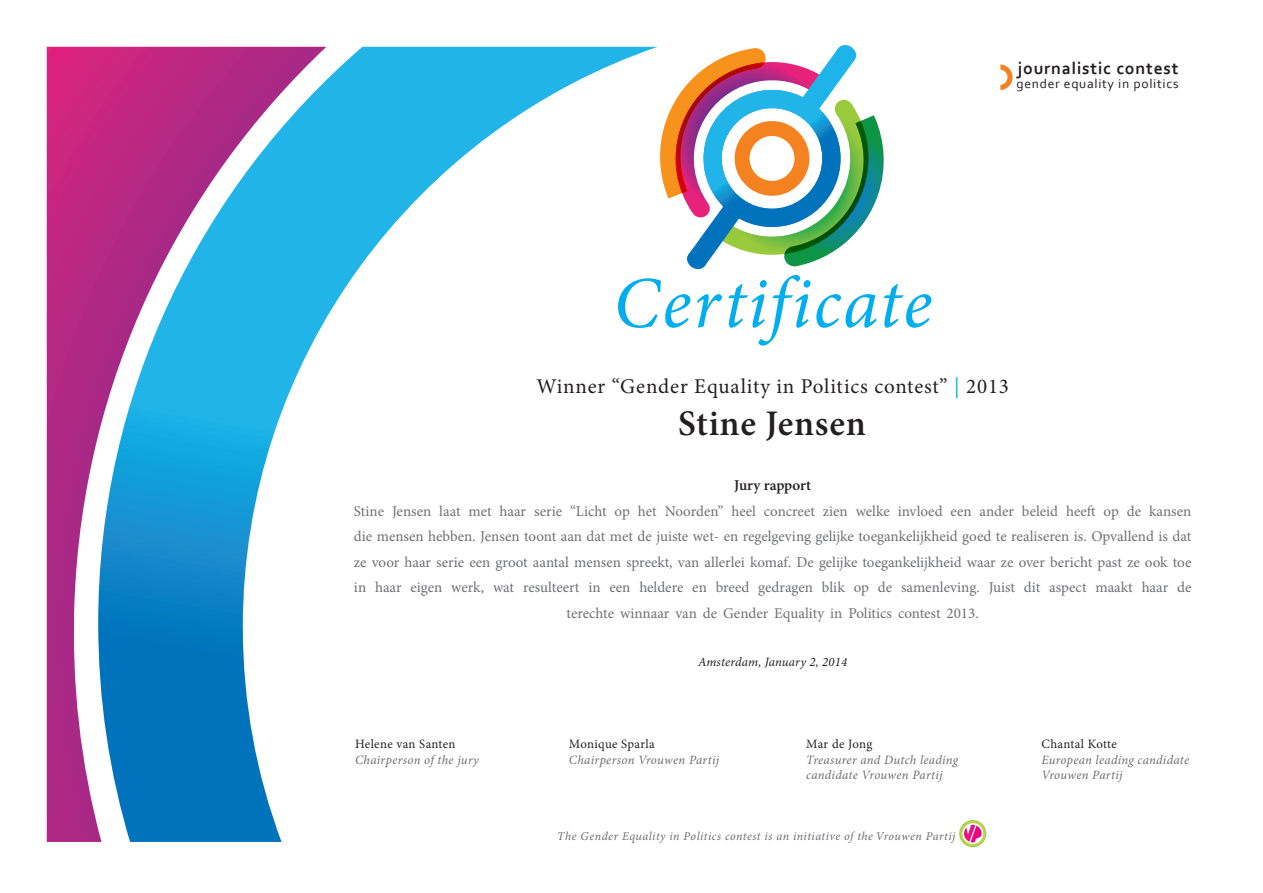
<style>
.page{position:relative;width:1263px;height:893px;background:#fff}
.page>*{position:absolute;margin:0;border:0;box-sizing:border-box;transform-origin:0 0}
.t1{font:italic 72.9px "Minion Pro";letter-spacing:.025em;color:#00aeef}
.t2{font:600 36px "Minion Pro";letter-spacing:.015em;color:#231f20}
.t3{font:21px "Minion Pro";letter-spacing:.04em;color:#231f20}
.t4{font:700 17.4px "Corbel";letter-spacing:.045em;color:#231f20}
.t5{font:15px/25.5px "Minion Pro";color:#6f7073;text-align:center}
.t6{font:600 15px "Minion Pro";color:#231f20}
.t7{font:13.2px "Corbel";letter-spacing:.05em;color:#231f20}
.t8{font:italic 12.75px/15.3px "Minion Pro";letter-spacing:.02em;color:#6c6d70}
.t9{font:12.75px "Minion Pro";letter-spacing:.025em;color:#231f20}
.t10{font:italic 12.75px "Minion Pro";letter-spacing:.01em;color:#231f20}
.t11{font:italic 12px "Minion Pro";letter-spacing:.04em;color:#6c6d70}
.s1{color:#00aeef}
</style>
<div class="page">
<svg style="left:326px;top:47px;width:331px;height:272px"></svg>
<svg style="left:47px;top:47px;width:279px;height:795px"></svg>
<svg style="left:1000px;top:64px;width:13px;height:26px"></svg>
<svg style="left:959px;top:820px;width:27px;height:27px"></svg>
<div style="left:960px;top:821px;width:25px;height:25px;background:#bcd646;border-radius:50%"></div>
<svg style="left:962px;top:823px;width:21px;height:21px"></svg>
<svg style="left:964px;top:825px;width:18px;height:17px"></svg>
<svg style="left:660px;top:45px;width:224px;height:225px"></svg>
<h1 class="t1" style="left:613px;top:254px;width:320px">Certificate</h1>
<p class="t4" style="left:1018px;top:58px;width:162px">journalistic contest</p>
<p class="t7" style="left:1016px;top:76px;width:164px">gender equality in politics</p>
<h3 class="t3" style="left:536px;top:372px;width:474px">Winner “Gender Equality in Politics contest” <span class="s1">|</span> 2013</h3>
<h2 class="t2" style="left:678px;top:398px;width:189px">Stine Jensen</h2>
<p class="t6" style="left:734px;top:475px;width:78px">Jury rapport</p>
<p class="t5" style="left:354px;top:498px;width:839px">Stine Jensen laat met haar serie “Licht op het Noorden” heel concreet zien welke invloed een ander beleid heeft op de kansen die mensen hebben. Jensen toont aan dat met de juiste wet- en regelgeving gelijke toegankelijkheid goed te realiseren is. Opvallend is dat ze voor haar serie een groot aantal mensen spreekt, van allerlei komaf. De gelijke toegankelijkheid waar ze over bericht past ze ook toe in haar eigen werk, wat resulteert in een heldere en breed gedragen blik op de samenleving. Juist dit aspect maakt haar de terechte winnaar van de Gender Equality in Politics contest 2013.</p>
<p class="t9" style="left:355px;top:736px;width:102px">Helene van Santen</p>
<p class="t8" style="left:355px;top:752px;width:125px">Chairperson of the jury</p>
<p class="t10" style="left:698px;top:653px;width:151px">Amsterdam, January 2, 2014</p>
<p class="t9" style="left:569px;top:736px;width:87px">Monique Sparla</p>
<p class="t8" style="left:569px;top:752px;width:152px">Chairperson Vrouwen Partij</p>
<p class="t9" style="left:806px;top:736px;width:68px">Mar de Jong</p>
<p class="t8" style="left:806px;top:752px;width:153px">Treasurer and Dutch leading candidate Vrouwen Partij</p>
<p class="t11" style="left:557px;top:828px;width:399px">The Gender Equality in Politics contest is an initiative of the Vrouwen Partij</p>
<p class="t9" style="left:1041px;top:736px;width:77px">Chantal Kotte</p>
<p class="t8" style="left:1041px;top:752px;width:149px">European leading candidate<br>Vrouwen Partij</p>
</div>
